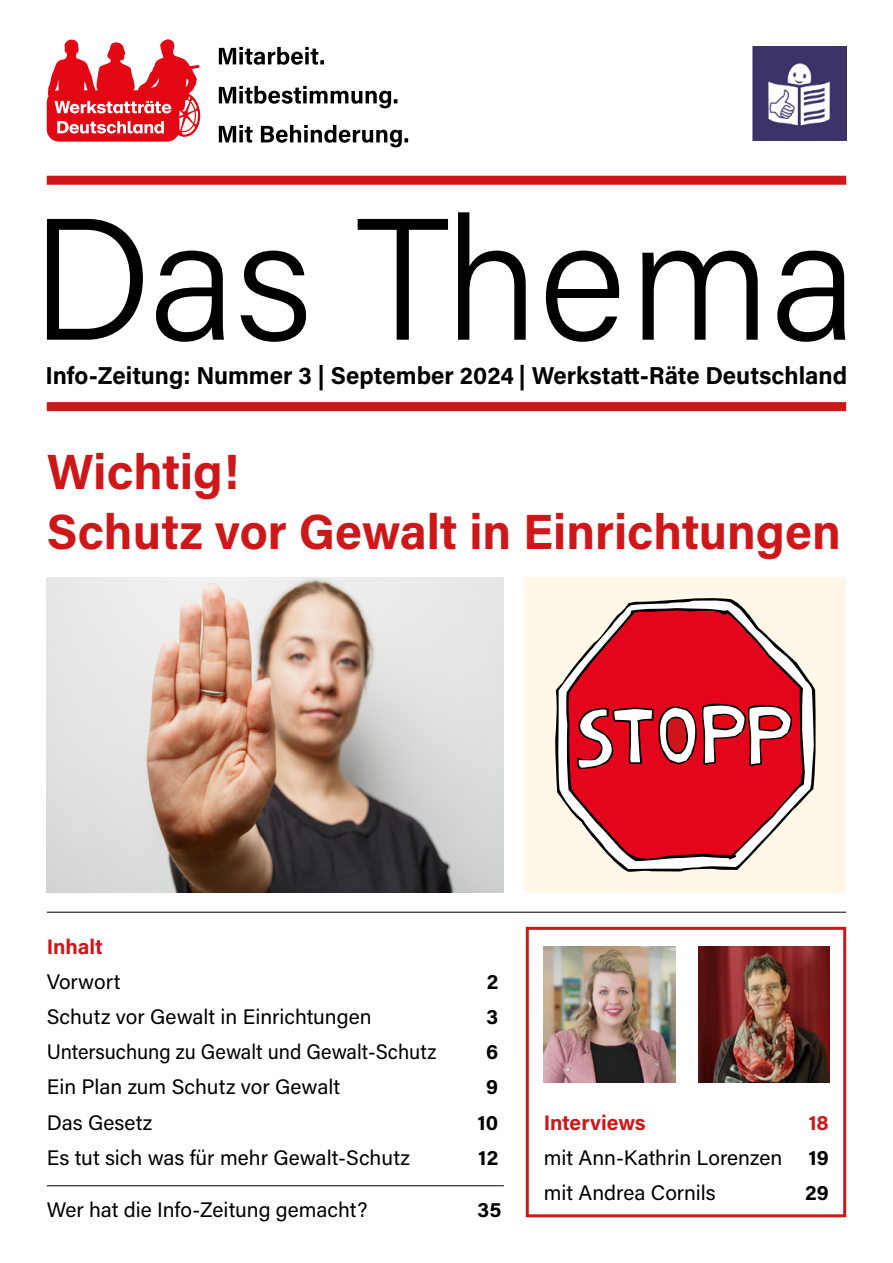
<style>
.page{position:relative;width:893px;height:1263px;background:#fff}
.page>*{position:absolute;margin:0;border:0;box-sizing:border-box;transform-origin:0 0}
.Fließ_p1{font:300 173.1px "Acumin Pro";letter-spacing:-.005em;color:#000}
.Head_1{font:700 49.5px/60px "Acumin Pro";color:#cd1719}
.Fließ_p1-2{font:700 24.45px "Acumin Pro";color:#000}
.t1{font:21px "Acumin Pro";color:#000}
.t2{font:21px "Acumin Pro";color:#000;scale:.95 1}
.Fließ_p1-3{font:700 21px "Acumin Pro";letter-spacing:-.005em;color:#cd1719}
.t3{font:700 21px "Acumin Pro";color:#000}
</style>
<div class="page">
<svg style="left:47px;top:39px;width:154px;height:103px"></svg>
<div style="left:47px;top:402px;width:799px;height:9px;background:#cd1719"></div>
<hr style="left:47px;top:912px;width:799px;height:1px;background:#000">
<hr style="left:47px;top:1185px;width:457px;height:1px;background:#000">
<div style="left:47px;top:176px;width:799px;height:9px;background:#cd1719"></div>
<img style="left:752px;top:47px;width:94px;height:93px">
<svg style="left:219px;top:125px;width:189px;height:22px"></svg>
<svg style="left:219px;top:86px;width:178px;height:22px"></svg>
<svg style="left:219px;top:47px;width:105px;height:18px"></svg>
<img style="left:47px;top:577px;width:457px;height:316px">
<div style="left:525px;top:577px;width:321px;height:316px;background:#fff8e8"></div>
<svg style="left:555px;top:598px;width:261px;height:274px"></svg>
<svg style="left:557px;top:599px;width:257px;height:270px"></svg>
<svg style="left:566px;top:608px;width:239px;height:253px"></svg>
<svg style="left:567px;top:608px;width:235px;height:251px;background:#dc3b49"></svg>
<svg style="left:577px;top:701px;width:215px;height:68px;background:#cd505b"></svg>
<img style="left:698px;top:946px;width:132px;height:136px">
<img style="left:544px;top:946px;width:131px;height:136px">
<div style="left:526px;top:927px;width:320px;height:290px;border:3px solid #cd1719"></div>
<p class="Fließ_p1" style="left:31px;top:160px;width:828px">Das Thema</p>
<p class="Fließ_p1-2" style="left:46px;top:358px;width:803px">Info-Zeitung: Nummer 3 | September 2024 | Werkstatt-Räte Deutschland</p>
<h1 class="Head_1" style="left:47px;top:440px;width:796px">Wichtig!<br>Schutz vor Gewalt in Einrichtungen</h1>
<p class="Fließ_p1-3" style="left:47px;top:932px;width:58px">Inhalt</p>
<p class="t1" style="left:47px;top:967px;width:75px">Vorwort</p>
<p class="t3" style="left:487px;top:967px;width:13px">2</p>
<p class="t1" style="left:47px;top:1002px;width:326px">Schutz vor Gewalt in Einrichtungen</p>
<p class="t3" style="left:487px;top:1002px;width:13px">3</p>
<p class="t2" style="left:47px;top:1037px;width:412px">Untersuchung zu Gewalt und Gewalt-Schutz</p>
<p class="t3" style="left:486px;top:1037px;width:14px">6</p>
<p class="t1" style="left:47px;top:1072px;width:295px">Ein Plan zum Schutz vor Gewalt</p>
<p class="t3" style="left:486px;top:1072px;width:14px">9</p>
<p class="t1" style="left:47px;top:1108px;width:107px">Das Gesetz</p>
<p class="t3" style="left:478px;top:1107px;width:22px">10</p>
<p class="t1" style="left:47px;top:1143px;width:365px">Es tut sich was für mehr Gewalt-Schutz</p>
<p class="t3" style="left:478px;top:1142px;width:22px">12</p>
<p class="t1" style="left:47px;top:1195px;width:322px">Wer hat die Info-Zeitung gemacht?</p>
<p class="t3" style="left:477px;top:1195px;width:25px">35</p>
<p class="Fließ_p1-3" style="left:544px;top:1107px;width:104px">Interviews</p>
<p class="Fließ_p1-3" style="left:808px;top:1107px;width:22px">18</p>
<p class="t1" style="left:544px;top:1143px;width:240px">mit Ann-Kathrin Lorenzen</p>
<p class="t3" style="left:808px;top:1142px;width:22px">19</p>
<p class="t1" style="left:544px;top:1178px;width:174px">mit Andrea Cornils</p>
<p class="t3" style="left:805px;top:1178px;width:25px">29</p>
</div>
